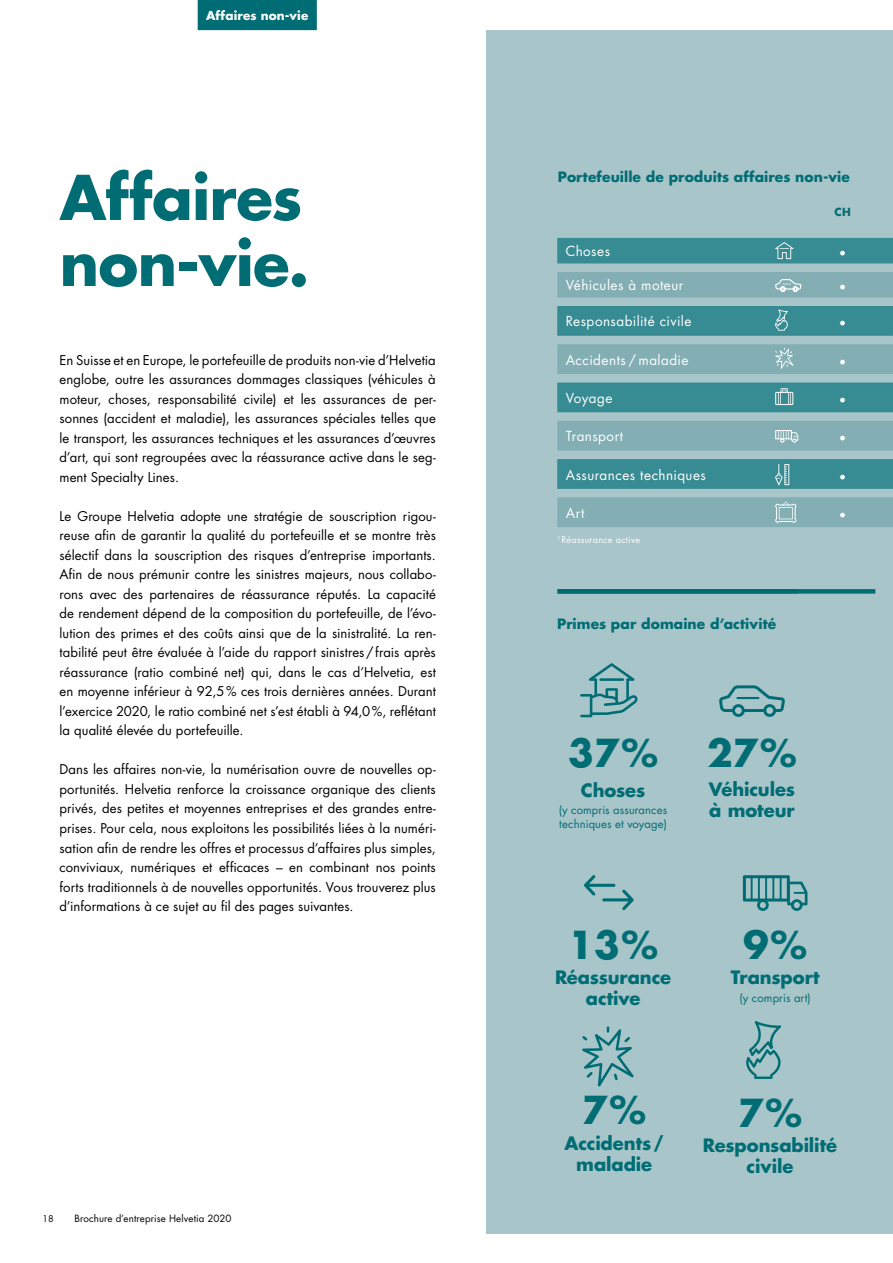
<style>
.page{position:relative;width:893px;height:1263px;background:#fff}
.page>*{position:absolute;margin:0;border:0;box-sizing:border-box;transform-origin:0 0}
.t1{font:700 60px/66px "Futura Std";letter-spacing:-.015em;color:#006d74}
.t2{font:700 37.5px "Futura Std";color:#006d74}
.t3{font:700 18px/21px "Futura Std";letter-spacing:-.005em;color:#006d74;text-align:center}
.t4{font:18px "Minion Pro";color:#fff}
.t5{font:700 13.8px "Futura Std";letter-spacing:.01em;color:#006d74}
.t6{font:13.5px "Futura Std";letter-spacing:.035em;color:#fff}
.t7{font:13.2px/19.5px "Futura Std";letter-spacing:.005em;color:#000;text-align:justify}
.t8{font:700 12px "Futura Std";letter-spacing:.01em;color:#fff}
.t9{font:11.25px/13.5px "Futura Std";letter-spacing:.01em;color:#006d74}
.t10{font:700 10.8px "Futura Std";color:#006d74}
.t11{font:9.75px "Futura Std";letter-spacing:.015em;color:#000}
.t12{font:9px "Futura Std";letter-spacing:.03em;color:#fff}
.t13{font:9px "Futura Std";color:#000}
</style>
<div class="page">
<div style="left:486px;top:30px;width:407px;height:1203px;background:#a8c5c9"></div>
<svg style="left:719px;top:685px;width:66px;height:32px"></svg>
<svg style="left:743px;top:875px;width:64px;height:36px"></svg>
<svg style="left:746px;top:1021px;width:35px;height:58px"></svg>
<svg style="left:582px;top:1026px;width:52px;height:60px"></svg>
<svg style="left:580px;top:663px;width:58px;height:54px"></svg>
<svg style="left:584px;top:875px;width:50px;height:35px"></svg>
<div style="left:557px;top:589px;width:318px;height:5px;background:#006d74"></div>
<div style="left:557px;top:238px;width:336px;height:26px;background:#378b92"></div>
<svg style="left:557px;top:272px;width:336px;height:255px"></svg>
<svg style="left:775px;top:242px;width:18px;height:17px"></svg>
<svg style="left:775px;top:279px;width:26px;height:13px"></svg>
<svg style="left:775px;top:309px;width:13px;height:22px"></svg>
<svg style="left:775px;top:348px;width:18px;height:21px"></svg>
<svg style="left:775px;top:388px;width:18px;height:17px"></svg>
<svg style="left:775px;top:430px;width:23px;height:13px"></svg>
<svg style="left:775px;top:464px;width:14px;height:21px"></svg>
<svg style="left:775px;top:501px;width:21px;height:22px"></svg>
<div style="left:198px;top:0;width:119px;height:30px;background:#006d74"></div>
<p class="t8" style="left:206px;top:8px;width:104px">Affaires non-vie</p>
<h1 class="t1" style="left:60px;top:164px;width:251px">Affaires non-vie.</h1>
<p class="t5" style="left:558px;top:167px;width:293px">Portefeuille de produits affaires non-vie</p>
<p class="t10" style="left:834px;top:205px;width:18px">CH</p>
<p class="t6" style="left:566px;top:243px;width:46px">Choses</p>
<h3 class="t4" style="left:839px;top:239px;width:9px">•</h3>
<p class="t6" style="left:566px;top:277px;width:119px">Véhicules à moteur</p>
<h3 class="t4" style="left:839px;top:273px;width:9px">•</h3>
<p class="t6" style="left:566px;top:313px;width:127px">Responsabilité civile</p>
<h3 class="t4" style="left:839px;top:310px;width:9px">•</h3>
<p class="t6" style="left:566px;top:351px;width:124px">Accidents / maladie</p>
<h3 class="t4" style="left:839px;top:348px;width:9px">•</h3>
<p class="t6" style="left:566px;top:389px;width:48px">Voyage</p>
<h3 class="t4" style="left:839px;top:386px;width:9px">•</h3>
<p class="t6" style="left:566px;top:428px;width:59px">Transport</p>
<h3 class="t4" style="left:839px;top:424px;width:9px">•</h3>
<p class="t6" style="left:566px;top:466px;width:142px">Assurances techniques</p>
<h3 class="t4" style="left:839px;top:463px;width:9px">•</h3>
<p class="t6" style="left:566px;top:504px;width:20px">Art</p>
<h3 class="t4" style="left:839px;top:501px;width:9px">•</h3>
<p class="t12" style="left:557px;top:534px;width:84px"><sup>1</sup> Réassurance active</p>
<p class="t7" style="left:60px;top:350px;width:378px">En Suisse et en Europe, le portefeuille de produits non-vie d’Helvetia englobe, outre les assurances dommages classiques (véhicules à moteur, choses, responsabilité civile) et les assurances de per&shy;sonnes (accident et maladie), les assurances spéciales telles que le transport, les assurances techniques et les assurances d’œuvres d’art, qui sont regroupées avec la réassurance active dans le seg&shy;ment Specialty Lines.</p>
<p class="t7" style="left:60px;top:506px;width:378px">Le Groupe Helvetia adopte une stratégie de souscription rigou&shy;reuse afin de garantir la qualité du portefeuille et se montre très sélectif dans la souscription des risques d’entreprise importants.<br>Afin de nous prémunir contre les sinistres majeurs, nous collabo&shy;rons avec des partenaires de réassurance réputés. La capacité de rendement dépend de la composition du portefeuille, de l’évo&shy;lution des primes et des coûts ainsi que de la sinistralité. La ren&shy;tabilité peut être évaluée à l’aide du rapport sinistres/frais après réassurance (ratio combiné net) qui, dans le cas d’Helvetia, est en moyenne inférieur à 92,5% ces trois dernières années. Durant l’exercice 2020, le ratio combiné net s’est établi à 94,0%, reflétant la qualité élevée du portefeuille.</p>
<p class="t7" style="left:60px;top:760px;width:378px">Dans les affaires non-vie, la numérisation ouvre de nouvelles op&shy;portunités. Helvetia renforce la croissance organique des clients privés, des petites et moyennes entreprises et des grandes entre&shy;prises. Pour cela, nous exploitons les possibilités liées à la numéri&shy;sation afin de rendre les offres et processus d’affaires plus simples, conviviaux, numériques et efficaces – en combinant nos points forts traditionnels à de nouvelles opportunités. Vous trouverez plus d’informations à ce sujet au fil des pages suivantes.</p>
<p class="t5" style="left:557px;top:614px;width:221px">Primes par domaine d’activité</p>
<h2 class="t2" style="left:568px;top:728px;width:91px">37%</h2>
<h3 class="t3" style="left:581px;top:779px;width:66px">Choses</h3>
<p class="t9" style="left:559px;top:804px;width:110px">(y compris assurances techniques et voyage)</p>
<h2 class="t2" style="left:707px;top:728px;width:91px">27%</h2>
<h3 class="t3" style="left:709px;top:779px;width:88px;text-align:left">Véhicules à moteur</h3>
<p class="t13" style="left:43px;top:1212px;width:13px">18</p>
<p class="t11" style="left:74px;top:1212px;width:158px">Brochure d’entreprise Helvetia 2020</p>
<h2 class="t2" style="left:568px;top:920px;width:91px">13%</h2>
<h3 class="t3" style="left:555px;top:967px;width:118px">Réassurance active</h3>
<h2 class="t2" style="left:743px;top:920px;width:65px">9%</h2>
<h3 class="t3" style="left:731px;top:967px;width:90px">Transport</h3>
<p class="t9" style="left:740px;top:991px;width:73px">(y compris art)</p>
<h2 class="t2" style="left:582px;top:1085px;width:65px">7%</h2>
<h3 class="t3" style="left:565px;top:1132px;width:101px">Accidents/ maladie</h3>
<h2 class="t2" style="left:738px;top:1088px;width:65px">7%</h2>
<h3 class="t3" style="left:703px;top:1134px;width:136px">Responsabilité civile</h3>
</div>
